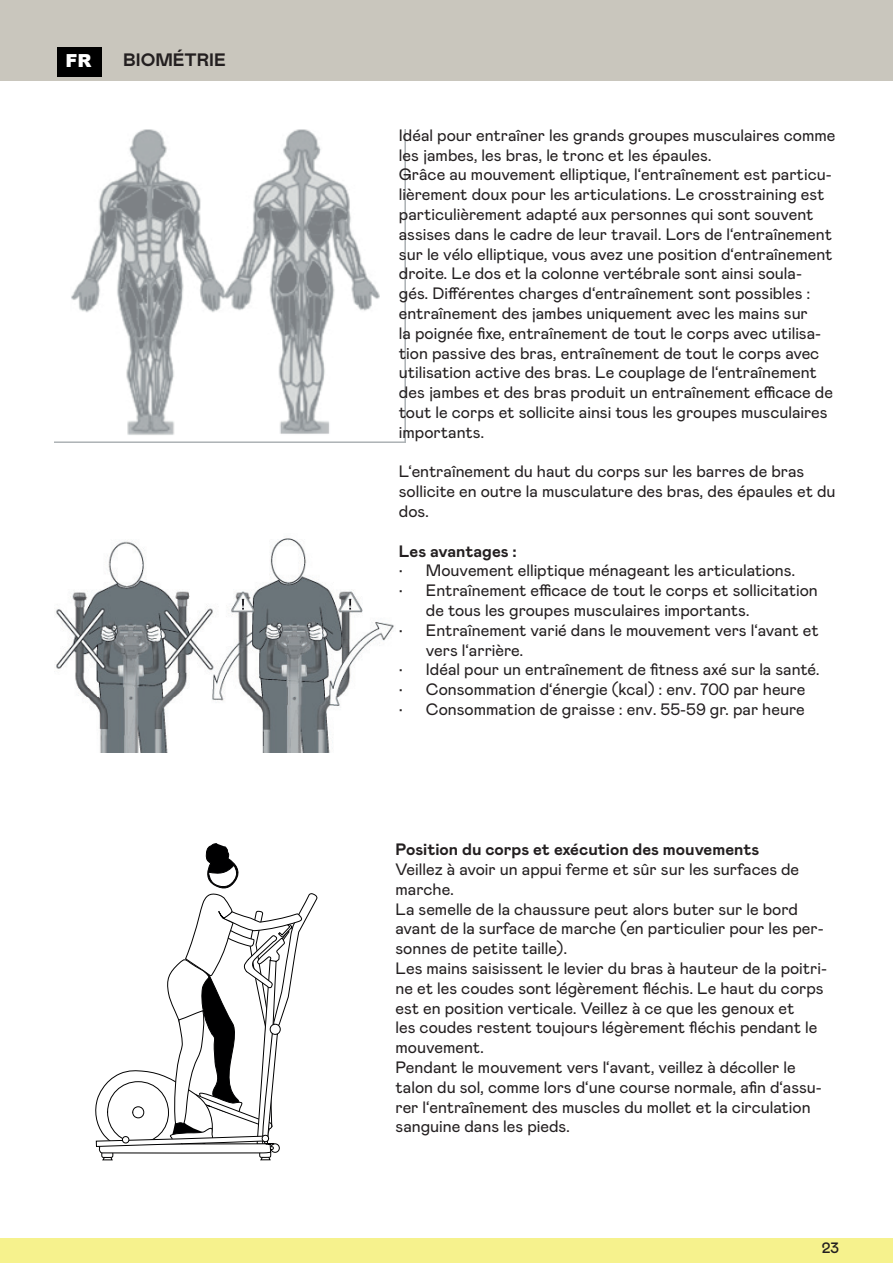
<style>
.page{position:relative;width:893px;height:1263px;background:#fff}
.page>*{position:absolute;margin:0;border:0;box-sizing:border-box;transform-origin:0 0}
.t1{font:700 18px "Mabry";color:#231f20}
.t2{font:900 18px "Arial";color:#fff}
.t3{font:16.5px/19.8px "Mabry";color:#231f20}
.t4{font:700 16.5px "Mabry";color:#231f20}
.t5{font:500 15px "Mabry";color:#231f20}
</style>
<div class="page">
<div style="left:0;top:0;width:893px;height:81px;background:#c9c6bd"></div>
<div style="left:0;top:1238px;width:893px;height:25px;background:#f6f28d"></div>
<div style="left:57px;top:47px;width:45px;height:30px;background:#000"></div>
<img style="left:54px;top:129px;width:351px;height:313px">
<svg style="left:95px;top:844px;width:223px;height:316px"></svg>
<img style="left:55px;top:538px;width:339px;height:214px">
<p class="t2" style="left:65px;top:48px;width:28px">FR</p>
<p class="t1" style="left:123px;top:47px;width:104px">BIOMÉTRIE</p>
<p class="t3" style="left:399px;top:124px;width:438px">Idéal pour entraîner les grands groupes musculaires comme les jambes, les bras, le tronc et les épaules.<br>Grâce au mouvement elliptique, l‘entraînement est particu&shy;lièrement doux pour les articulations. Le crosstraining est particulièrement adapté aux personnes qui sont souvent assises dans le cadre de leur travail. Lors de l‘entraînement sur le vélo elliptique, vous avez une position d‘entraînement droite. Le dos et la colonne vertébrale sont ainsi soula&shy;gés. Différentes charges d‘entraînement sont possibles : entraînement des jambes uniquement avec les mains sur<br>la poignée fixe, entraînement de tout le corps avec utilisa&shy;tion passive des bras, entraînement de tout le corps avec utilisation active des bras. Le couplage de l‘entraînement des jambes et des bras produit un entraînement efficace de tout le corps et sollicite ainsi tous les groupes musculaires importants.</p>
<p class="t3" style="left:399px;top:461px;width:438px">L‘entraînement du haut du corps sur les barres de bras sollicite en outre la musculature des bras, des épaules et du dos.</p>
<p class="t4" style="left:399px;top:539px;width:119px">Les avantages :</p>
<p class="t3" style="left:399px;top:560px;width:398px">• Mouvement elliptique ménageant les articulations.</p>
<p class="t3" style="left:426px;top:580px;width:393px;text-indent:-27px">• Entraînement efficace de tout le corps et sollicitation de tous les groupes musculaires importants.</p>
<p class="t3" style="left:426px;top:619px;width:394px;text-indent:-27px">• Entraînement varié dans le mouvement vers l‘avant et vers l‘arrière.</p>
<p class="t3" style="left:399px;top:659px;width:422px">• Idéal pour un entraînement de fitness axé sur la santé.</p>
<p class="t3" style="left:399px;top:679px;width:408px">• Consommation d‘énergie (kcal) : env. 700 par heure</p>
<p class="t3" style="left:399px;top:699px;width:407px">• Consommation de graisse : env. 55-59 gr. par heure</p>
<p class="t4" style="left:396px;top:838px;width:365px">Position du corps et exécution des mouvements</p>
<p class="t3" style="left:396px;top:858px;width:433px">Veillez à avoir un appui ferme et sûr sur les surfaces de marche.<br>La semelle de la chaussure peut alors buter sur le bord avant de la surface de marche (en particulier pour les per&shy;sonnes de petite taille).<br>Les mains saisissent le levier du bras à hauteur de la poitri&shy;ne et les coudes sont légèrement fléchis. Le haut du corps est en position verticale. Veillez à ce que les genoux et<br>les coudes restent toujours légèrement fléchis pendant le mouvement.<br>Pendant le mouvement vers l‘avant, veillez à décoller le talon du sol, comme lors d‘une course normale, afin d‘assu&shy;rer l‘entraînement des muscles du mollet et la circulation sanguine dans les pieds.</p>
<p class="t5" style="left:822px;top:1237px;width:19px">23</p>
</div>
